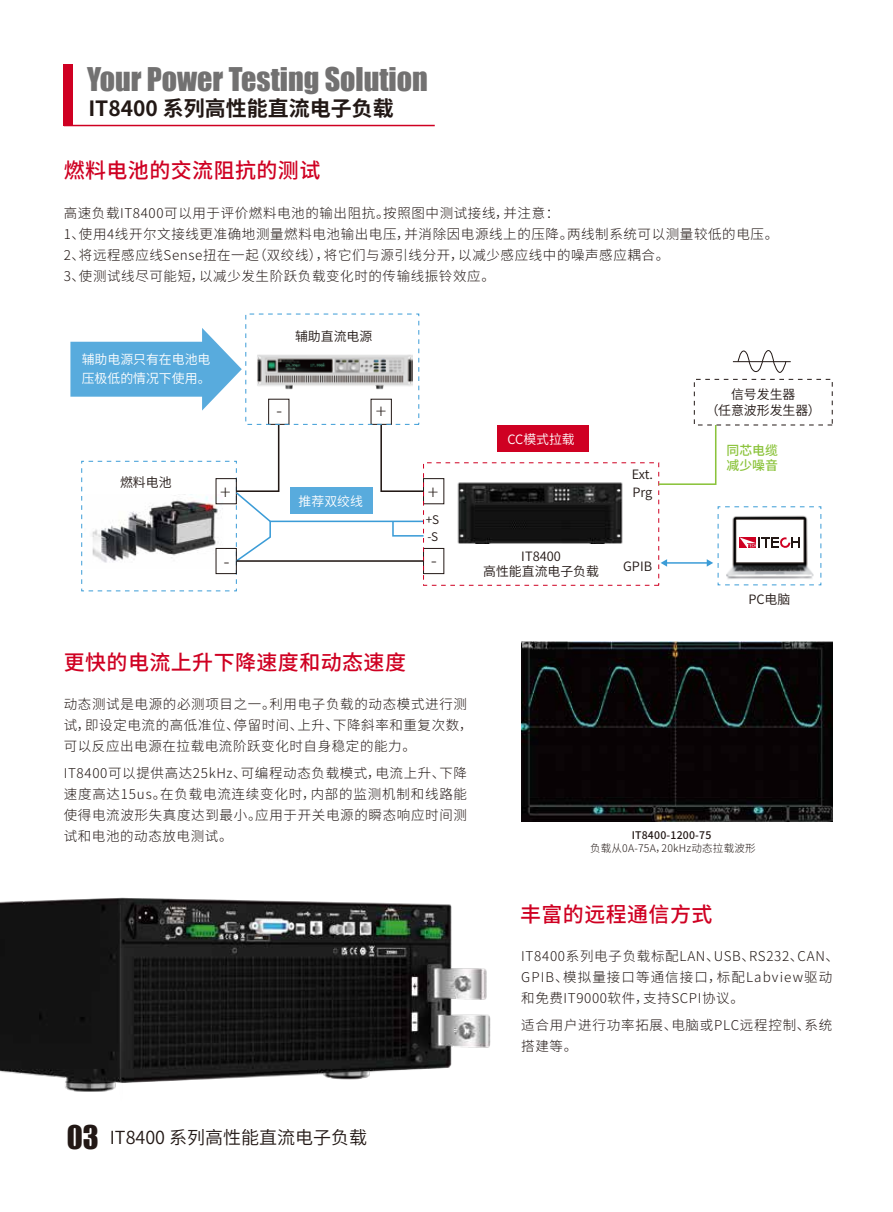
<style>
.page{position:relative;width:893px;height:1212px;background:#fff}
.page>*{position:absolute;margin:0;border:0;box-sizing:border-box;transform-origin:0 0}
.t1{font:30px "Impact";color:#727171}
.t2{font:500 21px "Source Han Sans CN";letter-spacing:.02em;color:#cf0022}
.t3{font:700 21px "Source Han Sans CN";color:#221815}
.t4{font:300 18.45px "Adobe Song Std";color:#221815}
.t5{font:18px "Source Han Sans CN";color:#221815}
.t6{font:300 13.5px/21px "Source Han Sans CN";letter-spacing:.045em;color:#221815}
.t7{font:12.9px/15.5px "Source Han Sans CN";color:#221815;text-align:center}
.t8{font:12.9px/18.6px "Source Han Sans CN";color:#fff}
.t9{font:500 12.9px/15.5px "Source Han Sans CN";color:#8bc33b}
.t10{font:11.85px/16.6px "Source Han Sans CN";color:#221815}
.t11{font:300 10.5px "Source Han Sans CN";letter-spacing:.02em;color:#221815}
.t12{font:500 10.5px "Source Han Sans CN";letter-spacing:.02em;color:#221815}
.s1{font-family:"Impact";font-size:30px}
</style>
<div class="page">
<div style="left:64px;top:64px;width:9px;height:62px;background:#cf0022"></div>
<hr style="left:64px;top:125px;width:371px;height:1px;background:#cf0022">
<img style="left:521px;top:642px;width:311px;height:180px">
<div style="left:423px;top:478px;width:21px;height:26px;border:1px solid #221815"></div>
<div style="left:423px;top:548px;width:21px;height:26px;border:1px solid #221815"></div>
<svg style="left:380px;top:423px;width:43px;height:69px"></svg>
<svg style="left:81px;top:425px;width:199px;height:167px"></svg>
<svg style="left:391px;top:520px;width:32px;height:17px"></svg>
<hr style="left:270px;top:521px;width:154px;height:1px;background:#3b9cd7">
<hr style="left:666px;top:562px;width:42px;height:2px;background:#3b9cd7">
<svg style="left:661px;top:559px;width:6px;height:8px"></svg>
<svg style="left:707px;top:506px;width:115px;height:80px"></svg>
<svg style="left:658px;top:423px;width:59px;height:63px"></svg>
<hr style="left:733px;top:361px;width:58px;height:1px;background:#221815">
<svg style="left:737px;top:350px;width:50px;height:23px"></svg>
<div style="left:371px;top:399px;width:21px;height:26px;border:1px solid #221815"></div>
<div style="left:268px;top:399px;width:21px;height:26px;border:1px solid #221815"></div>
<img style="left:457px;top:482px;width:166px;height:61px">
<img style="left:257px;top:354px;width:155px;height:36px">
<div style="left:290px;top:487px;width:83px;height:27px;background:#58abdd"></div>
<div style="left:497px;top:425px;width:91px;height:27px;background:#cf0022"></div>
<svg style="left:70px;top:328px;width:172px;height:83px"></svg>
<img style="left:0;top:897px;width:491px;height:195px">
<hr style="left:236px;top:560px;width:188px;height:2px;background:#221815">
<h1 class="t1" style="left:87px;top:56px;width:342px">Your Power Testing Solution</h1>
<h2 class="t3" style="left:88px;top:97px;width:307px">IT8400 系列高性能直流电子负载</h2>
<h2 class="t2" style="left:64px;top:159px;width:258px">燃料电池的交流阻抗的测试</h2>
<p class="t6" style="left:64px;top:202px;width:716px">高速负载IT8400可以用于评价燃料电池的输出阻抗。按照图中测试接线，并注意：<br>1、使用4线开尔文接线更准确地测量燃料电池输出电压，并消除因电源线上的压降。两线制系统可以测量较低的电压。2、将远程感应线Sense扭在一起（双绞线），将它们与源引线分开，以减少感应线中的噪声感应耦合。<br>3、使测试线尽可能短，以减少发生阶跃负载变化时的传输线振铃效应。</p>
<p class="t8" style="left:82px;top:350px;width:130px">辅助电源只有在电池电压极低的情况下使用。</p>
<p class="t7" style="left:120px;top:475px;width:53px">燃料电池</p>
<h3 class="t4" style="left:220px;top:480px;width:13px">+</h3>
<h3 class="t4" style="left:223px;top:550px;width:8px">-</h3>
<p class="t7" style="left:295px;top:329px;width:79px">辅助直流电源</p>
<p class="t7" style="left:731px;top:387px;width:66px">信号发生器</p>
<h3 class="t4" style="left:276px;top:399px;width:8px">-</h3>
<h3 class="t4" style="left:376px;top:399px;width:13px">+</h3>
<p class="t7" style="left:706px;top:402px;width:116px">（任意波形发生器）</p>
<p class="t8" style="left:299px;top:492px;width:66px">推荐双绞线</p>
<h3 class="t4" style="left:427px;top:480px;width:13px">+</h3>
<p class="t10" style="left:426px;top:512px;width:15px">+S -S</p>
<h3 class="t4" style="left:431px;top:549px;width:8px">-</h3>
<p class="t8" style="left:507px;top:430px;width:69px">CC模式拉载</p>
<p class="t7" style="left:632px;top:465px;width:23px;line-height:18.6px;text-align:left">Ext.<br>Prg</p>
<p class="t7" style="left:483px;top:549px;width:117px">IT8400<br>高性能直流电子负载</p>
<p class="t7" style="left:623px;top:559px;width:30px">GPIB</p>
<p class="t9" style="left:727px;top:442px;width:53px">同芯电缆减少噪音</p>
<p class="t7" style="left:748px;top:591px;width:43px">PC电脑</p>
<h2 class="t2" style="left:64px;top:650px;width:344px">更快的电流上升下降速度和动态速度</h2>
<p class="t6" style="left:64px;top:694px;width:410px">动态测试是电源的必测项目之一。利用电子负载的动态模式进行测试，即设定电流的高低准位、停留时间、上升、下降斜率和重复次数，可以反应出电源在拉载电流阶跃变化时自身稳定的能力。</p>
<p class="t6" style="left:64px;top:763px;width:405px;text-align:justify">IT8400可以提供高达25kHz、可编程动态负载模式，电流上升、下降速度高达15us。在负载电流连续变化时，内部的监测机制和线路能使得电流波形失真度达到最小。应用于开关电源的瞬态响应时间测试和电池的动态放电测试。</p>
<h3 class="t5" style="left:67px;top:1127px;width:302px"><span class="s1">03</span> IT8400 系列高性能直流电子负载</h3>
<p class="t12" style="left:632px;top:829px;width:81px">IT8400-1200-75</p>
<p class="t11" style="left:590px;top:842px;width:167px">负载从0A-75A，20kHz动态拉载波形</p>
<h2 class="t2" style="left:520px;top:902px;width:194px">丰富的远程通信方式</h2>
<p class="t6" style="left:521px;top:945px;width:319px">IT8400系列电子负载标配LAN、USB、RS232、CAN、<br>GPIB、模拟量接口等通信接口，标配Labview驱动和免费IT9000软件，支持SCPI协议。</p>
<p class="t6" style="left:521px;top:1014px;width:312px">适合用户进行功率拓展、电脑或PLC远程控制、系统搭建等。</p>
</div>
